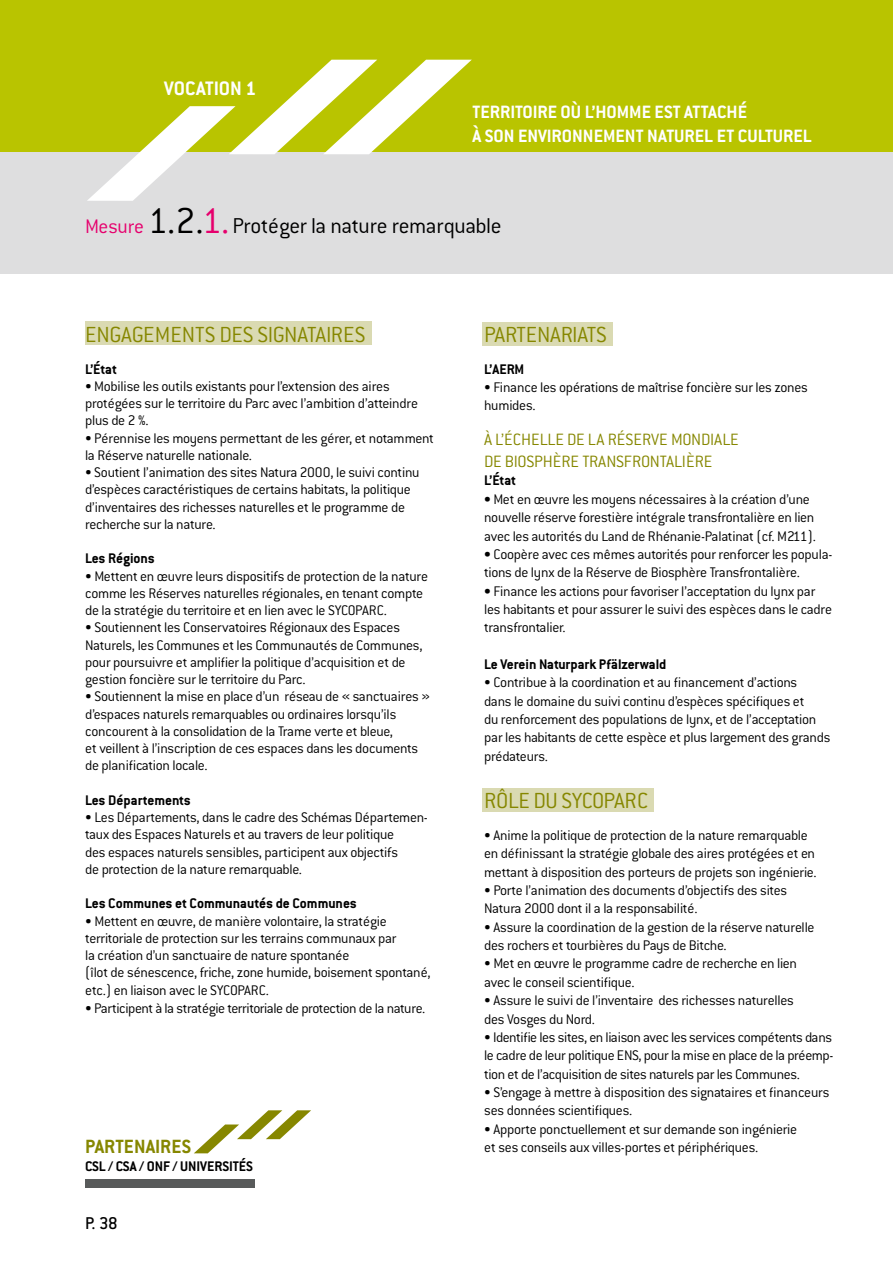
<style>
.page{position:relative;width:893px;height:1263px;background:#fff}
.page>*{position:absolute;margin:0;border:0;box-sizing:border-box;transform-origin:0 0}
.t1{font:300 24px "Conduit ITC";color:#868700}
.t2{font:300 23.55px "Conduit ITC";letter-spacing:-.02em;color:#000}
.t3{font:700 21.45px "Conduit ITC";color:#fff}
.t4{font:700 21px "Conduit ITC";color:#868700}
.t5{font:700 19.65px "Conduit ITC";letter-spacing:.09em;color:#fff}
.t6{font:500 18.75px "Conduit ITC";color:#000}
.t7{font:300 18px/21.6px "Conduit ITC";color:#868700}
.t8{font:300 15.3px/17.2px "Conduit ITC";letter-spacing:-.02em;color:#000}
.t9{font:700 15.3px "Conduit ITC";letter-spacing:-.01em;color:#000}
.s1{font-size:21.6px;color:#e6006d}
.s2{font-size:39.6px}
.s3{font-size:39.6px;color:#e6006d}
.s4{font-weight:700}
</style>
<div class="page">
<div style="left:482px;top:322px;width:131px;height:24px;background:#dadab2"></div>
<div style="left:482px;top:788px;width:172px;height:23px;background:#dadab2"></div>
<div style="left:0;top:0;width:893px;height:153px;background:#b9c400"></div>
<div style="left:0;top:152px;width:893px;height:122px;background:#dededf"></div>
<svg style="left:87px;top:60px;width:385px;height:141px"></svg>
<div style="left:85px;top:321px;width:287px;height:24px;background:#dadab2"></div>
<div style="left:85px;top:1179px;width:169px;height:9px;background:#585a5a"></div>
<svg style="left:194px;top:1110px;width:117px;height:43px"></svg>
<h3 class="t3" style="left:164px;top:75px;width:20px">VOCATION</h3>
<h3 class="t3" style="left:246px;top:75px;width:12px">1</h3>
<p class="t5" style="left:472px;top:101px;width:10px">TERRITOIRE</p>
<p class="t5" style="left:561px;top:101px;width:47px">OÙ L’HOMME</p>
<p class="t5" style="left:654px;top:101px;width:40px">EST ATTACHÉ</p>
<p class="t5" style="left:472px;top:124px;width:85px">ÀSON ENVIRONNEMENT</p>
<p class="t5" style="left:647px;top:124px;width:11px">NATURE</p>
<p class="t5" style="left:704px;top:124px;width:71px">L ETCULTURE</p>
<p class="t5" style="left:803px;top:124px;width:10px">L</p>
<h2 class="t2" style="left:85px;top:213px;width:418px"><span class="s1">Mesure</span> <span class="s2">1.2.</span><span class="s3">1.</span> Protéger la nature remarquable</h2>
<h1 class="t1" style="left:85px;top:321px;width:12px">ENGAGEMENTSDESSIGNATAIRES</h1>
<p class="t9" style="left:85px;top:360px;width:34px">L’état</p>
<p class="t8" style="left:85px;top:377px;width:334px">• Mobilise les outils existants pour l’extension des aires protégées sur le territoire du Parc avec l’ambition d’atteindre plus de 2 %.</p>
<p class="t8" style="left:85px;top:429px;width:350px">• Pérennise les moyens permettant de les gérer, et notamment la Réserve naturelle nationale.</p>
<p class="t8" style="left:85px;top:464px;width:336px">• Soutient l’animation des sites Natura 2000, le suivi continu d’espèces caractéristiques de certains habitats, la politique d’inventaires des richesses naturelles et le programme de recherche sur la nature.</p>
<p class="t9" style="left:85px;top:550px;width:71px">Les Régions</p>
<p class="t8" style="left:85px;top:567px;width:344px">• Mettent en œuvre leurs dispositifs de protection de la nature comme les Réserves naturelles régionales, en tenant compte de la stratégie du territoire et en lien avec le SYCOPARC</p>
<p class="t8" style="left:384px;top:602px;width:5px">.</p>
<p class="t8" style="left:85px;top:619px;width:339px">• Soutiennent les Conservatoires Régionaux des Espaces Naturels, les Communes et les Communautés de Communes, pour poursuivre et amplifier la politique d’acquisition et de gestion foncière sur le territoire du Parc.</p>
<p class="t8" style="left:85px;top:688px;width:346px">• Soutiennent la mise en place d’un réseau de « sanctuaires » d’espaces naturels remarquables ou ordinaires lorsqu’ils concourent à la consolidation de la Trame verte et bleue,<br>et veillent à l’inscription de ces espaces dans les documents de planification locale.</p>
<p class="t9" style="left:85px;top:791px;width:107px">Les Départements</p>
<p class="t8" style="left:85px;top:809px;width:344px">• Les Départements, dans le cadre des Schémas Départemen&shy;taux des Espaces Naturels et au travers de leur politique<br>des espaces naturels sensibles, participent aux objectifs<br>de protection de la nature remarquable.</p>
<p class="t9" style="left:85px;top:894px;width:273px">Les Communes et Communautés de Communes</p>
<p class="t8" style="left:85px;top:912px;width:347px">• Mettent en œuvre, de manière volontaire, la stratégie territoriale de protection sur les terrains communaux par<br>la création d’un sanctuaire de nature spontanée<br>(îlot de sénescence, friche, zone humide, boisement spontané, etc.) en liaison avec le Sycoparc.</p>
<p class="t8" style="left:85px;top:999px;width:341px">• Participent à la stratégie territoriale de protection de la nature.</p>
<h1 class="t1" style="left:484px;top:321px;width:11px">PARTENARIATS</h1>
<p class="t9" style="left:484px;top:360px;width:16px">L’AERM</p>
<p class="t8" style="left:484px;top:378px;width:325px;line-height:18.3px">• Finance les opérations de maîtrise foncière sur les zones humides.</p>
<p class="t7" style="left:484px;top:429px;width:39px">ÀL’éCHELLEDELARÉSERVEMONDIALE<br>DE BIOSPHÈRETRANSFRONTALIÈRE</p>
<p class="t9" style="left:484px;top:472px;width:34px">L’état</p>
<p class="t8" style="left:484px;top:490px;width:333px;line-height:18.3px"><span class="s4">•</span> Met en œuvre les moyens nécessaires à la création d’une nouvelle réserve forestière intégrale transfrontalière en lien avec les autorités du Land de Rhénanie-Palatinat (cf. M 211).</p>
<p class="t8" style="left:484px;top:545px;width:350px;line-height:18.3px"><span class="s4">•</span> Coopère avec ces mêmes autorités pour renforcer les popula&shy;tions de lynx de la Réserve de Biosphère Transfrontalière.</p>
<p class="t8" style="left:484px;top:582px;width:349px;line-height:18.3px"><span class="s4">•</span> Finance les actions pour favoriser l’acceptation du lynx par les habitants et pour assurer le suivi des espèces dans le cadre transfrontalier.</p>
<p class="t9" style="left:484px;top:655px;width:184px">Le Verein Naturpark Pfälzerwald</p>
<p class="t8" style="left:484px;top:673px;width:348px;line-height:18.3px">• Contribue à la coordination et au financement d’actions<br>dans le domaine du suivi continu d’espèces spécifiques et<br>du renforcement des populations de lynx, et de l’acceptation par les habitants de cette espèce et plus largement des grands prédateurs.</p>
<h1 class="t1" style="left:484px;top:787px;width:56px">rôle DUSYCOPARC</h1>
<p class="t8" style="left:484px;top:826px;width:334px;line-height:18.3px">• Anime la politique de protection de la nature remarquable en définissant la stratégie globale des aires protégées et en mettant à disposition des porteurs de projets son ingénierie.</p>
<p class="t8" style="left:484px;top:881px;width:305px;line-height:18.3px">• Porte l’animation des documents d’objectifs des sites<br>Natura 2000 dont il a la responsabilité.</p>
<p class="t8" style="left:484px;top:918px;width:332px;line-height:18.3px">• Assure la coordination de la gestion de la réserve naturelle des rochers et tourbières du Pays de Bitche.</p>
<p class="t8" style="left:484px;top:954px;width:314px;line-height:18.3px">• Met en œuvre le programme cadre de recherche en lien avec le conseil scientifique.</p>
<p class="t8" style="left:484px;top:991px;width:311px;line-height:18.3px">• Assure le suivi de l’inventaire des richesses naturelles des Vosges du Nord.</p>
<p class="t8" style="left:484px;top:1028px;width:351px;line-height:18.3px;text-align:justify">• Identifie les sites, en liaison avec les services compétents dans le cadre de leur politique ENS, pour la mise en place de la préemp&shy;tion et de l’acquisition de sites naturels par les Communes.</p>
<p class="t8" style="left:484px;top:1083px;width:347px;line-height:18.3px">• S’engage à mettre à disposition des signataires et financeurs ses données scientifiques.</p>
<p class="t8" style="left:484px;top:1120px;width:314px">• Apporte ponctuellement et sur demande son ingénierie</p>
<h3 class="t4" style="left:85px;top:1134px;width:11px">PARTENAIRES</h3>
<p class="t8" style="left:484px;top:1139px;width:275px">et ses conseils aux villes-portes et périphériques.</p>
<p class="t9" style="left:85px;top:1157px;width:130px">CSL / CSA / ONF / UNIVERSIT</p>
<p class="t9" style="left:239px;top:1157px;width:15px">éS</p>
<p class="t6" style="left:85px;top:1213px;width:34px">P. 38</p>
</div>
